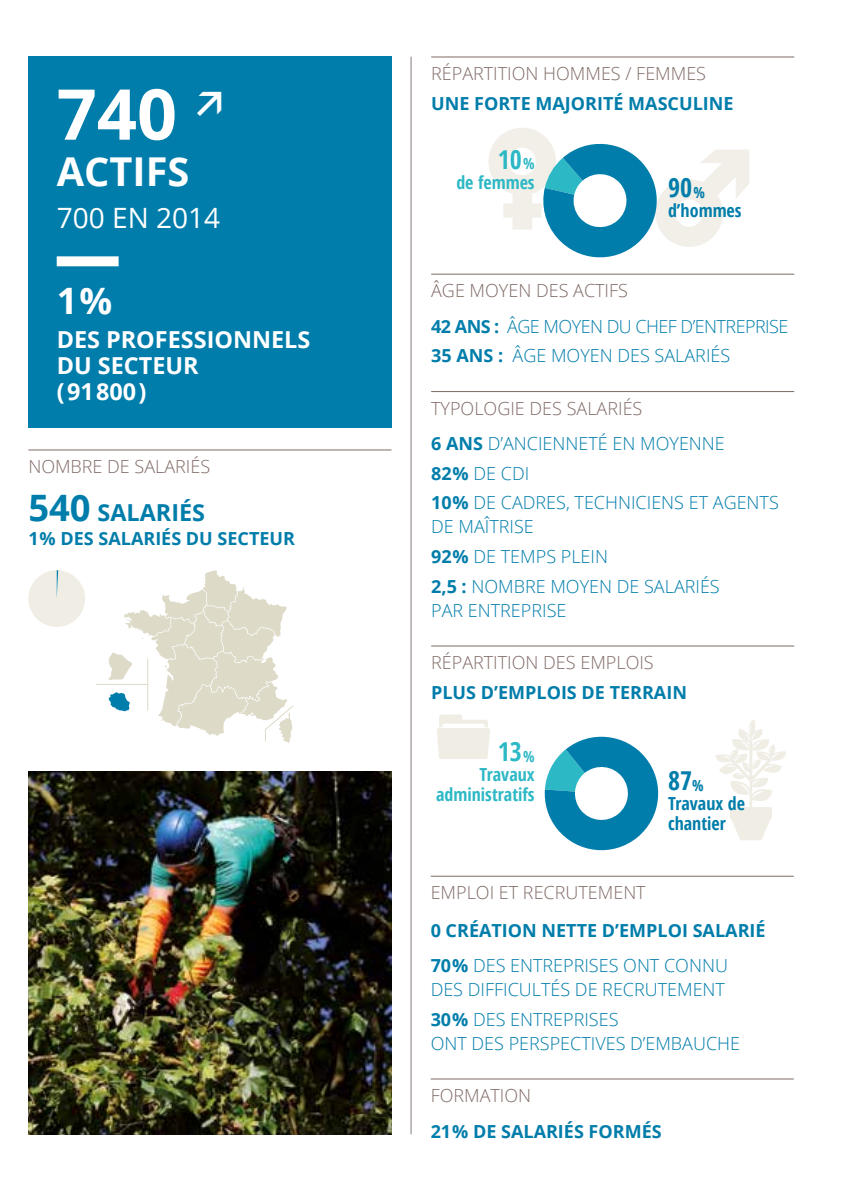
<style>
.page{position:relative;width:851px;height:1191px;background:#fff}
.page>*{position:absolute;margin:0;border:0;box-sizing:border-box;transform-origin:0 0}
.t1{font:700 70.2px "Open Sans";color:#fff}
.t2{font:700 39.8px "Open Sans";color:#fff}
.t3{font:700 36.4px "Open Sans";color:#fff}
.t4{font:28px "Open Sans";color:#fff}
.t5{font:700 26px "Open Sans Condensed";color:#007daa}
.t6{font:700 26px "Open Sans Condensed";color:#2db8c5}
.t7{font:700 23.4px/26px "Open Sans";color:#fff}
.t8{font:700 23.4px "Open Sans";color:#007daa}
.t9{font:300 18px/29.6px "Open Sans";color:#007daa}
.t10{font:700 18px/35.4px "Open Sans";color:#007daa}
.t11{font:300 18px "Open Sans";color:#806b66}
.t12{font:300 18px/35.4px "Open Sans";letter-spacing:-.03em;color:#007daa}
.t13{font:700 18px/20px "Open Sans Condensed";color:#2db8c5;text-align:right}
.t14{font:700 18px/20px "Open Sans Condensed";color:#007daa}
.s1{font-size:36.4px}
.s2{font-size:15.2px}
.s3{color:#806b66}
.s4{font-weight:700}
.s5{font-weight:300}
</style>
<div class="page">
<svg style="left:716px;top:720px;width:70px;height:120px"></svg>
<div style="left:28px;top:57px;width:363px;height:371px;background:#007daa"></div>
<div style="left:57px;top:256px;width:62px;height:10px;background:#fff"></div>
<hr style="left:28px;top:449px;width:363px;height:1px;background:#806b66">
<hr style="left:410px;top:57px;width:1px;height:1077px;background:#857b77">
<svg style="left:108px;top:570px;width:185px;height:173px"></svg>
<hr style="left:96px;top:684px;width:52px;height:1px;background:#dedac8">
<hr style="left:147px;top:658px;width:1px;height:52px;background:#dedac8">
<svg style="left:28px;top:570px;width:57px;height:57px"></svg>
<svg style="left:437px;top:714px;width:53px;height:45px"></svg>
<hr style="left:431px;top:274px;width:363px;height:1px;background:#806b66">
<hr style="left:431px;top:391px;width:363px;height:1px;background:#806b66">
<hr style="left:431px;top:645px;width:363px;height:1px;background:#806b66">
<hr style="left:430px;top:875px;width:363px;height:1px;background:#806b66">
<hr style="left:430px;top:1078px;width:363px;height:1px;background:#806b66">
<hr style="left:431px;top:56px;width:363px;height:1px;background:#806b66">
<svg style="left:488px;top:128px;width:261px;height:130px"></svg>
<svg style="left:544px;top:736px;width:115px;height:115px"></svg>
<img style="left:28px;top:771px;width:363px;height:363px">
<h1 class="t1" style="left:57px;top:86px;width:122px">740</h1>
<h2 class="t2" style="left:57px;top:156px;width:134px">ACTIFS</h2>
<h3 class="t4" style="left:57px;top:207px;width:165px">700 EN 2014</h3>
<h3 class="t3" style="left:57px;top:286px;width:57px">1%</h3>
<p class="t7" style="left:57px;top:328px;width:255px">DES PROFESSIONNELS<br>DU SECTEUR<br>(91800)</p>
<p class="t11" style="left:28px;top:459px;width:183px">NOMBRE DE SALARIÉS</p>
<p class="t8" style="left:28px;top:503px;width:178px"><span class="s1">540</span> SALARIÉS</p>
<p class="t10" style="left:28px;top:522px;width:268px">1% DES SALARIÉS DU SECTEUR</p>
<p class="t11" style="left:431px;top:66px;width:276px">RÉPARTITION HOMMES / FEMMES</p>
<p class="t10" style="left:431px;top:87px;width:304px">UNE FORTE MAJORITÉ MASCULINE</p>
<h3 class="t6" style="left:497px;top:149px;width:38px">10<span class="s2">%</span></h3>
<p class="t13" style="left:456px;top:174px;width:80px">de femmes</p>
<h3 class="t5" style="left:668px;top:177px;width:38px">90<span class="s2">%</span></h3>
<p class="t14" style="left:668px;top:202px;width:75px">d’hommes</p>
<p class="t12" style="left:431px;top:275px;width:359px"><span class="s3">ÂGE MOYEN DES ACTIFS<br></span><span class="s4">42 ANS :</span> ÂGE MOYEN DU CHEF D’ENTREPRISE</p>
<p class="t9" style="left:431px;top:343px;width:300px"><span class="s4">35 ANS :</span> ÂGE MOYEN DES SALARIÉS</p>
<p class="t9" style="left:431px;top:392px;width:295px;line-height:35.4px"><span class="s3">TYPOLOGIE DES SALARIÉS<br></span><span class="s4">6 ANS</span> D’ANCIENNETÉ EN MOYENNE</p>
<p class="t9" style="left:431px;top:460px;width:349px"><span class="s4">82%</span> DE CDI<br><span class="s4">10%</span> DE CADRES, TECHNICIENS ET AGENTS</p>
<p class="t9" style="left:431px;top:514px;width:290px">DE MAÎTRISE<br><span class="s4">92%</span> DE TEMPS PLEIN<br><span class="s4">2,5 :</span> NOMBRE MOYEN DE SALARIÉS</p>
<p class="t9" style="left:431px;top:597px;width:137px">PAR ENTREPRISE</p>
<p class="t11" style="left:431px;top:655px;width:224px">RÉPARTITION DES EMPLOIS</p>
<p class="t10" style="left:431px;top:676px;width:257px">PLUS D’EMPLOIS DE TERRAIN</p>
<h3 class="t6" style="left:497px;top:741px;width:38px">13<span class="s2">%</span></h3>
<p class="t13" style="left:436px;top:766px;width:100px">Travaux administratifs</p>
<h3 class="t5" style="left:668px;top:770px;width:37px">87<span class="s2">%</span></h3>
<p class="t14" style="left:668px;top:795px;width:78px">Travaux de chantier</p>
<p class="t11" style="left:430px;top:885px;width:216px">EMPLOI ET RECRUTEMENT</p>
<p class="t10" style="left:430px;top:914px;width:336px">0 CRÉATION NETTE D’EMPLOI SALARIÉ<br>70% <span class="s5">DES ENTREPRISES ONT CONNU</span></p>
<p class="t9" style="left:430px;top:976px;width:296px">DES DIFFICULTÉS DE RECRUTEMENT<br><span class="s4">30%</span> DES ENTREPRISES</p>
<p class="t9" style="left:430px;top:1030px;width:311px">ONT DES PERSPECTIVES D’EMBAUCHE</p>
<p class="t11" style="left:430px;top:1088px;width:102px">FORMATION</p>
<p class="t10" style="left:430px;top:1115px;width:232px">21% DE SALARIÉS FORMÉS</p>
</div>
